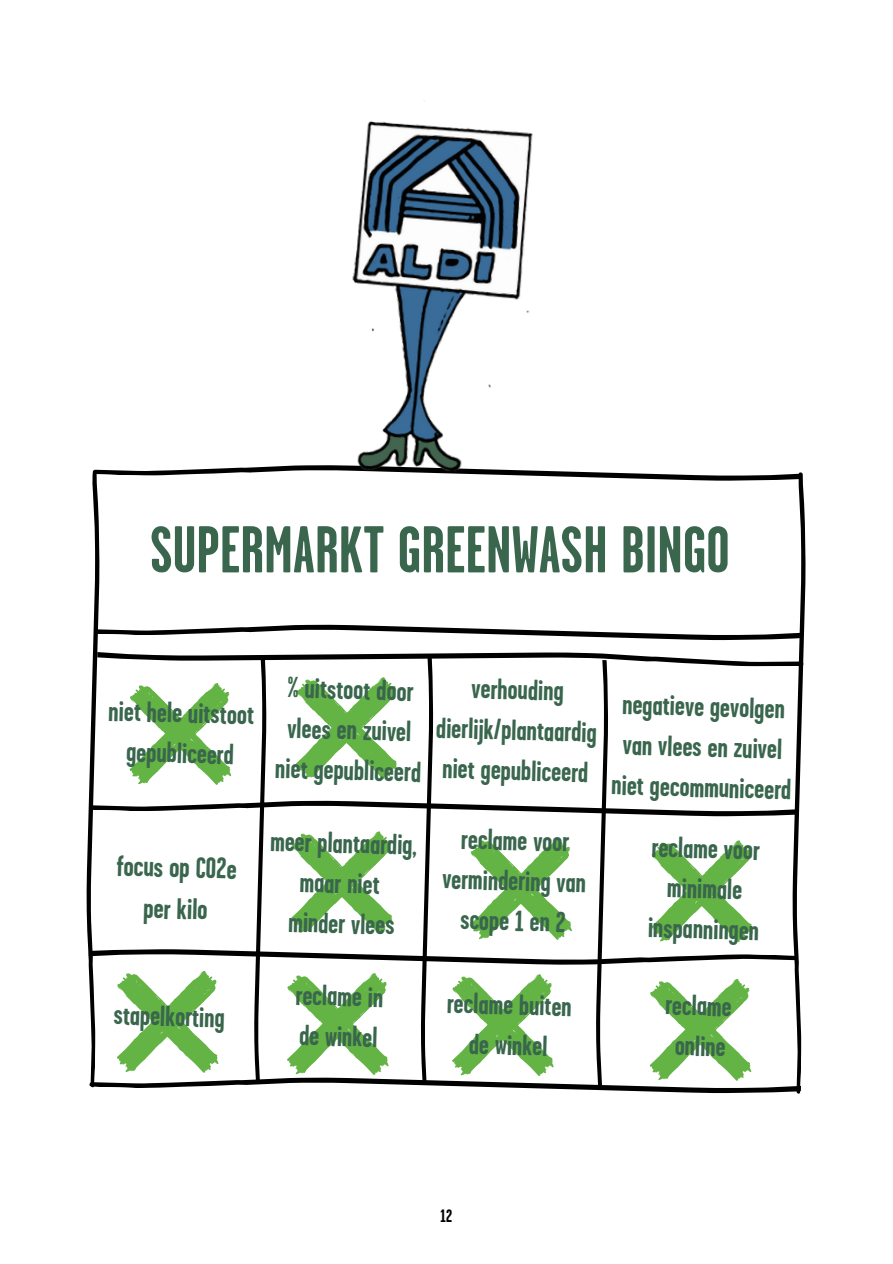
<style>
.page{position:relative;width:893px;height:1264px;background:#fff}
.page>*{position:absolute;margin:0;border:0;box-sizing:border-box;transform-origin:0 0}
.t1{font:700 66px "Garage Gothic";color:#39664d}
.t2{font:700 29.85px/41.5px "Garage Gothic";color:#39664d;text-align:center}
.t3{font:700 29.25px/40.2px "Garage Gothic";color:#39664d;text-align:center}
.t4{font:700 18px "Garage Gothic";color:#000}
</style>
<div class="page">
<svg style="left:86px;top:465px;width:720px;height:629px"></svg>
<img style="left:311px;top:100px;width:247px;height:405px">
<p class="t1" style="left:150px;top:515px;width:581px">SUPERMARKT GREENWASH BINGO</p>
<p class="t3" style="left:288px;top:667px;width:128px;rotate:2deg">% uitstoot door</p>
<p class="t3" style="left:288px;top:707px;width:126px;rotate:2deg">vlees en zuivel</p>
<p class="t3" style="left:276px;top:747px;width:147px;rotate:2deg">niet gepubliceerd</p>
<p class="t3" style="left:438px;top:666px;width:162px;rotate:2deg">verhouding dierlijk/plantaardig niet gepubliceerd</p>
<p class="t3" style="left:109px;top:690px;width:147px;rotate:2deg">niet hele uitstoot gepubliceerd</p>
<p class="t3" style="left:615px;top:683px;width:181px;rotate:2deg">negatieve gevolgen van vlees en zuivel niet gecommuniceerd</p>
<p class="t3" style="left:271px;top:820px;width:148px;rotate:2deg">meer plantaardig, maar niet</p>
<p class="t3" style="left:289px;top:901px;width:108px;rotate:2deg">minder vlees</p>
<p class="t3" style="left:444px;top:817px;width:145px;rotate:2deg">reclame voor vermindering van scope 1 en 2</p>
<p class="t3" style="left:651px;top:826px;width:113px;rotate:2deg">reclame voor minimale inspanningen</p>
<p class="t2" style="left:117px;top:844px;width:122px;rotate:2deg">focus op CO2e per kilo</p>
<p class="t3" style="left:296px;top:974px;width:89px;rotate:2deg">reclame in</p>
<p class="t3" style="left:300px;top:1014px;width:80px;rotate:2deg">de winkel</p>
<p class="t3" style="left:448px;top:982px;width:126px;rotate:2deg">reclame buiten</p>
<p class="t3" style="left:470px;top:1023px;width:80px;rotate:2deg">de winkel</p>
<p class="t3" style="left:114px;top:994px;width:112px;rotate:2deg">stapelkorting</p>
<p class="t3" style="left:666px;top:984px;width:68px;rotate:2deg">reclame</p>
<p class="t3" style="left:675px;top:1024px;width:52px;rotate:2deg">online</p>
<p class="t4" style="left:440px;top:1205px;width:13px">12</p>
</div>
